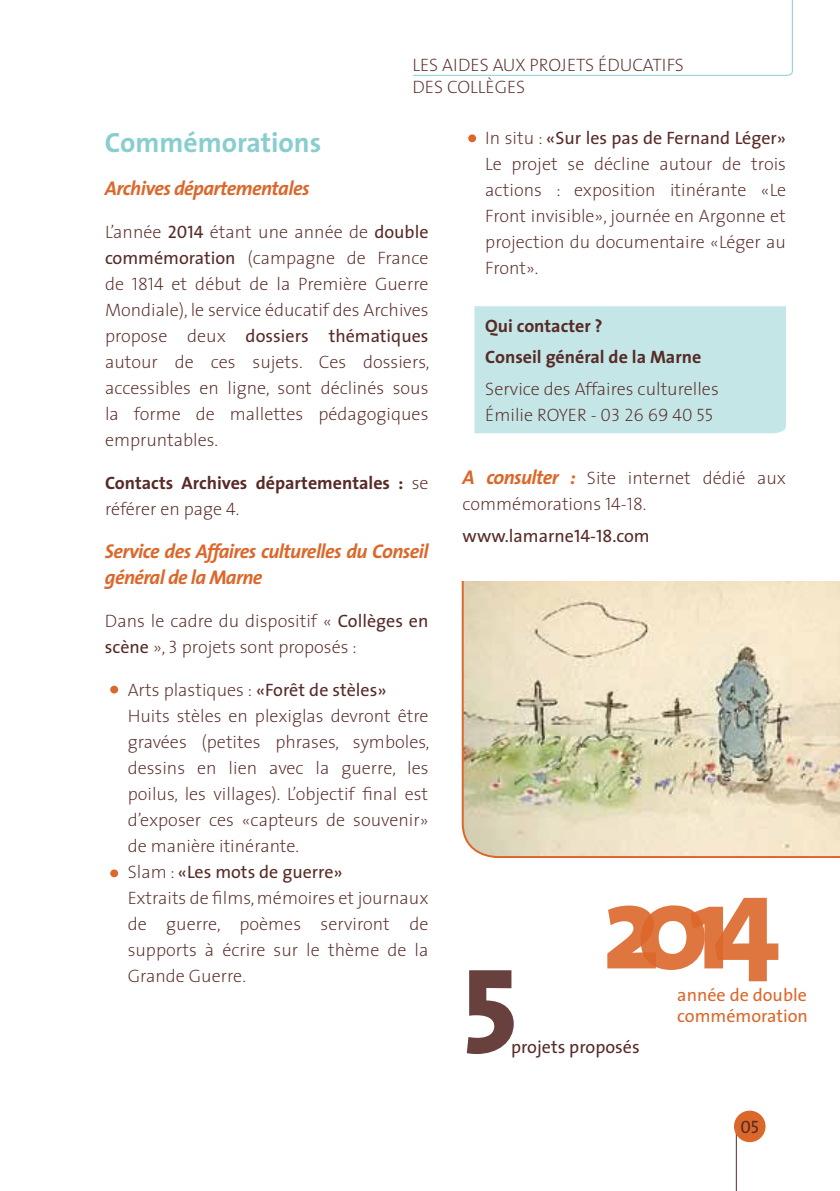
<style>
.page{position:relative;width:840px;height:1191px;background:#fff}
.page>*{position:absolute;margin:0;border:0;box-sizing:border-box;transform-origin:0 0}
.t1{font:800 120px "The Sans";color:#dc672a}
.t2{font:800 120px "The Sans";color:#572b27}
.t3{font:700 28px "The Sans";color:#89cdcf}
.t4{font:italic 700 20px/26px "The Sans";letter-spacing:-.03em;color:#dc672a}
.t5{font:200 18px/26px "The Sans";color:#572b27}
.t6{font:700 18px/26px "The Sans";color:#572b27}
.t7{font:200 18px/21.6px "The Mix";color:#572b27}
.t8{font:18px "The Sans";color:#572b27}
.t9{font:18px/21.6px "The Sans";color:#dc672a}
.t10{font:18px "The Sans Caps";color:#572b27}
.s1{font-family:"The Sans Caps";font-weight:400}
.s2{font-weight:400}
.s3{font-family:"The Sans Extra Light Caps";font-weight:400}
.s4{font-weight:200}
.s5{font-weight:700;font-style:italic;font-size:20px;color:#dc672a}
.s6{font-family:"The Sans Caps"}
</style>
<div class="page">
<div style="left:474px;top:306px;width:312px;height:127px;background:#c4e6e7"></div>
<div style="left:110px;top:869px;width:8px;height:8px;background:#dc672a;border-radius:50%"></div>
<div style="left:468px;top:134px;width:8px;height:8px;background:#dc672a;border-radius:50%"></div>
<div style="left:110px;top:685px;width:8px;height:8px;background:#dc672a;border-radius:50%"></div>
<hr style="left:735px;top:1126px;width:1px;height:65px;background:#572b27">
<div style="left:733px;top:1110px;width:32px;height:32px;background:#dc672a;border-radius:50%"></div>
<svg style="left:413px;top:0;width:379px;height:76px"></svg>
<svg style="left:461px;top:581px;width:378px;height:278px;background:#e0d5b8"></svg>
<p class="t7" style="left:412px;top:54px;width:273px">LES AIDES AUX PROJETS ÉDUCATIFS<br>DES COLLÈGES</p>
<h2 class="t3" style="left:105px;top:124px;width:218px">Commémorations</h2>
<p class="t4" style="left:105px;top:175px;width:206px">Archives départementales</p>
<p class="t5" style="left:105px;top:219px;width:326px;text-align:justify">L’année <span class="s1">2014</span> étant une année de <span class="s2">double commémoration</span> (campagne de France de <span class="s3">1814</span> et début de la Première Guerre Mondiale), le service éducatif des Archives propose deux <span class="s2">dossiers thématiques </span>autour de ces sujets. Ces dossiers, accessibles en ligne, sont déclinés sous la forme de mallettes pédagogiques empruntables.</p>
<p class="t6" style="left:105px;top:470px;width:325px">Contacts Archives départementales : <span class="s4">se référer en page</span> <span class="s3">4</span><span class="s4">.</span></p>
<p class="t4" style="left:105px;top:538px;width:325px">Service des Affaires culturelles du Conseil général de la Marne</p>
<p class="t5" style="left:105px;top:608px;width:325px">Dans le cadre du dispositif « <span class="s2">Collèges en scène</span> », <span class="s3">3</span> projets sont proposés :</p>
<p class="t5" style="left:128px;top:677px;width:303px;text-indent:-17px">• Arts plastiques : <span class="s2">«Forêt de stèles» </span>Huits stèles en plexiglas devront être gravées (petites phrases, symboles, dessins en lien avec la guerre, les poilus, les villages). L’objectif final est d’exposer ces «capteurs de souvenir» de manière itinérante.</p>
<p class="t5" style="left:128px;top:859px;width:302px;text-indent:-17px">• Slam : <span class="s2">«Les mots de guerre»<br></span>Extraits de films, mémoires et journaux de guerre, poèmes serviront de supports à écrire sur le thème de la<br>Grande Guerre.</p>
<p class="t5" style="left:485px;top:125px;width:302px;text-align:justify;text-indent:-17px">• In situ : <span class="s2">«Sur les pas de Fernand Léger» </span>Le projet se décline autour de trois actions : exposition itinérante «Le Front invisible», journée en Argonne et projection du documentaire «Léger au Front».</p>
<p class="t6" style="left:485px;top:310px;width:217px;line-height:31.6px">Qui contacter ?<br>Conseil général de la Marne</p>
<p class="t5" style="left:485px;top:376px;width:235px">Service des Affaires culturelles émilie ROYER - <span class="s3">03 26 69 40 55</span></p>
<p class="t5" style="left:462px;top:465px;width:325px"><span class="s5">A consulter :</span> Site internet dédié aux commémorations <span class="s3">14-18</span>.</p>
<p class="t8" style="left:462px;top:524px;width:189px">www.lamarne<span class="s6">14-18</span>.com</p>
<h1 class="t1" style="left:602px;top:850px;width:179px">2014</h1>
<h1 class="t2" style="left:462px;top:914px;width:57px">5</h1>
<p class="t9" style="left:677px;top:984px;width:132px">année de double commémoration</p>
<p class="t8" style="left:510px;top:1035px;width:130px">projets proposés</p>
<p class="t10" style="left:740px;top:1115px;width:20px">05</p>
</div>
